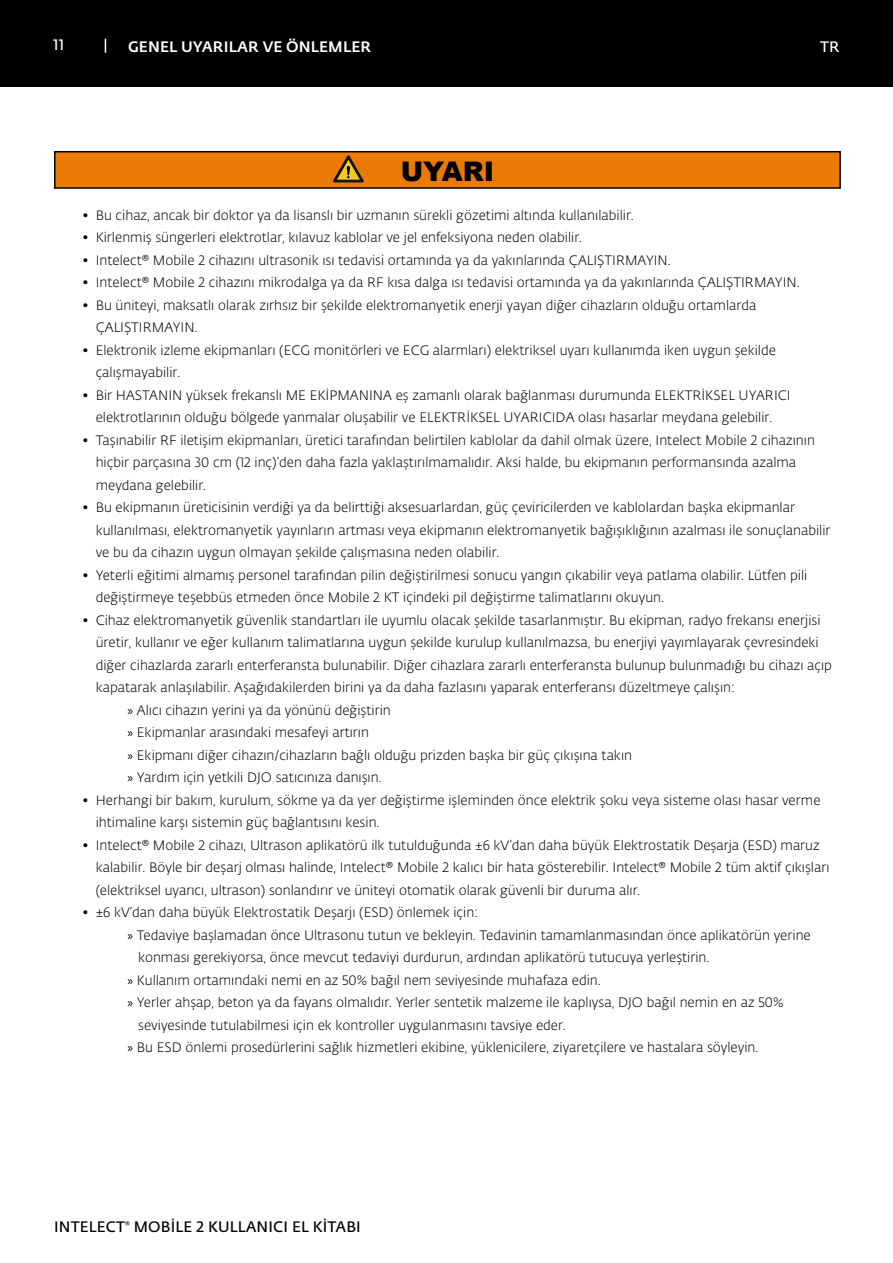
<style>
.page{position:relative;width:893px;height:1263px;background:#fff}
.page>*{position:absolute;margin:0;border:0;box-sizing:border-box;transform-origin:0 0}
.Basic_Body{font:900 27px "Arial";color:#000}
.t1{font:600 15px "Fedra Sans Alt Pro";letter-spacing:.01em;color:#000}
.t2{font:500 15px "Fedra Sans Alt Pro";letter-spacing:.01em;color:#fff}
.t3{font:600 15px "Fedra Sans Alt Pro";color:#fff}
.t4{font:300 13.5px/22.5px "Fedra Sans Alt Pro";color:#000}
.s1{font-family:"Myriad Pro";font-weight:400}
</style>
<div class="page">
<div style="left:0;top:0;width:893px;height:87px;background:#000"></div>
<svg style="left:105px;top:39px;width:1px;height:14px"></svg>
<div style="left:55px;top:152px;width:785px;height:36px;background:#ea7a03"></div>
<div style="left:54px;top:151px;width:787px;height:38px;border:2px solid #000"></div>
<svg style="left:334px;top:156px;width:29px;height:26px"></svg>
<p class="t3" style="left:53px;top:34px;width:13px">11</p>
<p class="t2" style="left:128px;top:35px;width:245px">GENEL UYARILAR VE ÖNLEMLER</p>
<p class="t3" style="left:820px;top:36px;width:21px">TR</p>
<p class="Basic_Body" style="left:401px;top:156px;width:95px">UYARI</p>
<p class="t4" style="left:83px;top:203px;width:552px">• Bu cihaz, ancak bir doktor ya da lisanslı bir uzmanın sürekli gözetimi altında kullanılabilir.</p>
<p class="t4" style="left:83px;top:226px;width:501px">• Kirlenmiş süngerleri elektrotlar, kılavuz kablolar ve jel enfeksiyona neden olabilir.</p>
<p class="t4" style="left:83px;top:248px;width:589px">• Intelect® Mobile 2 cihazını ultrasonik ısı tedavisi ortamında ya da yakınlarında ÇALIŞTIRMAYIN.</p>
<p class="t4" style="left:83px;top:271px;width:718px">• Intelect® Mobile 2 cihazını mikrodalga ya da RF kısa dalga ısı tedavisi ortamında ya da yakınlarında ÇALIŞTIRMAYIN.</p>
<p class="t4" style="left:96px;top:293px;width:662px;text-indent:-13px">• Bu üniteyi, maksatlı olarak zırhsız bir şekilde elektromanyetik enerji yayan diğer cihazların olduğu ortamlarda<br>ÇALIŞTIRMAYIN.</p>
<p class="t4" style="left:96px;top:338px;width:682px;text-indent:-13px">• Elektronik izleme ekipmanları (ECG monitörleri ve ECG alarmları) elektriksel uyarı kullanımda iken uygun şekilde çalışmayabilir.</p>
<p class="t4" style="left:83px;top:383px;width:709px;text-align:center">• Bir HASTANIN yüksek frekanslı ME EKİPMANINA eş zamanlı olarak bağlanması durumunda ELEKTRİKSEL UYARICI elektrotlarının olduğu bölgede yanmalar oluşabilir ve ELEKTRİKSEL UYARICIDA olası hasarlar meydana gelebilir.</p>
<p class="t4" style="left:96px;top:428px;width:721px;text-indent:-13px">• Taşınabilir RF iletişim ekipmanları, üretici tarafından belirtilen kablolar da dahil olmak üzere, Intelect Mobile 2 cihazının hiçbir parçasına 30 cm (12 inç)’den daha fazla yaklaştırılmamalıdır. Aksi halde, bu ekipmanın performansında azalma meydana gelebilir.</p>
<p class="t4" style="left:96px;top:496px;width:736px;text-indent:-13px">• Bu ekipmanın üreticisinin verdiği ya da belirttiği aksesuarlardan, güç çeviricilerden ve kablolardan başka ekipmanlar kullanılması, elektromanyetik yayınların artması veya ekipmanın elektromanyetik bağışıklığının azalması ile sonuçlanabilir ve bu da cihazın uygun olmayan şekilde çalışmasına neden olabilir.</p>
<p class="t4" style="left:96px;top:563px;width:713px;text-indent:-13px">• Yeterli eğitimi almamış personel tarafından pilin değiştirilmesi sonucu yangın çıkabilir veya patlama olabilir. Lütfen pili değiştirmeye teşebbüs etmeden önce Mobile 2 KT içindeki pil değiştirme talimatlarını okuyun.</p>
<p class="t4" style="left:96px;top:608px;width:738px;text-indent:-13px">• Cihaz elektromanyetik güvenlik standartları ile uyumlu olacak şekilde tasarlanmıştır. Bu ekipman, radyo frekansı enerjisi üretir, kullanır ve eğer kullanım talimatlarına uygun şekilde kurulup kullanılmazsa, bu enerjiyi yayımlayarak çevresindeki diğer cihazlarda zararlı enterferansta bulunabilir. Diğer cihazlara zararlı enterferansta bulunup bulunmadığı bu cihazı açıp kapatarak anlaşılabilir. Aşağıdakilerden birini ya da daha fazlasını yaparak enterferansı düzeltmeye çalışın:</p>
<p class="t4" style="left:128px;top:698px;width:265px"><span class="s1">»</span> Alıcı cihazın yerini ya da yönünü değiştirin</p>
<p class="t4" style="left:128px;top:721px;width:243px"><span class="s1">»</span> Ekipmanlar arasındaki mesafeyi artırın</p>
<p class="t4" style="left:128px;top:743px;width:506px"><span class="s1">»</span> Ekipmanı diğer cihazın/cihazların bağlı olduğu prizden başka bir güç çıkışına takın</p>
<p class="t4" style="left:128px;top:766px;width:256px"><span class="s1">»</span> Yardım için yetkili DJO satıcınıza danışın.</p>
<p class="t4" style="left:96px;top:788px;width:726px;text-indent:-13px">• Herhangi bir bakım, kurulum, sökme ya da yer değiştirme işleminden önce elektrik şoku veya sisteme olası hasar verme ihtimaline karşı sistemin güç bağlantısını kesin.</p>
<p class="t4" style="left:96px;top:833px;width:735px;text-indent:-13px">• Intelect® Mobile 2 cihazı, Ultrason aplikatörü ilk tutulduğunda ±6 kV’dan daha büyük Elektrostatik Deşarja (ESD) maruz kalabilir. Böyle bir deşarj olması halinde, Intelect® Mobile 2 kalıcı bir hata gösterebilir. Intelect® Mobile 2 tüm aktif çıkışları (elektriksel uyarıcı, ultrason) sonlandırır ve üniteyi otomatik olarak güvenli bir duruma alır.</p>
<p class="t4" style="left:83px;top:901px;width:397px">• ±6 kV’dan daha büyük Elektrostatik Deşarjı (ESD) önlemek için:</p>
<p class="t4" style="left:138px;top:923px;width:674px;text-indent:-11px"><span class="s1">»</span> Tedaviye başlamadan önce Ultrasonu tutun ve bekleyin. Tedavinin tamamlanmasından önce aplikatörün yerine konması gerekiyorsa, önce mevcut tedaviyi durdurun, ardından aplikatörü tutucuya yerleştirin.</p>
<p class="t4" style="left:128px;top:968px;width:475px"><span class="s1">»</span> Kullanım ortamındaki nemi en az 50% bağıl nem seviyesinde muhafaza edin.</p>
<p class="t4" style="left:138px;top:991px;width:647px;text-indent:-11px"><span class="s1">»</span> Yerler ahşap, beton ya da fayans olmalıdır. Yerler sentetik malzeme ile kaplıysa, DJO bağıl nemin en az 50% seviyesinde tutulabilmesi için ek kontroller uygulanmasını tavsiye eder.</p>
<p class="t4" style="left:128px;top:1036px;width:632px"><span class="s1">»</span> Bu ESD önlemi prosedürlerini sağlık hizmetleri ekibine, yüklenicilere, ziyaretçilere ve hastalara söyleyin.</p>
<p class="t1" style="left:54px;top:1216px;width:308px">INTELECT<sup>®</sup> MOBILE 2 KULLANICI EL KITABI</p>
</div>
